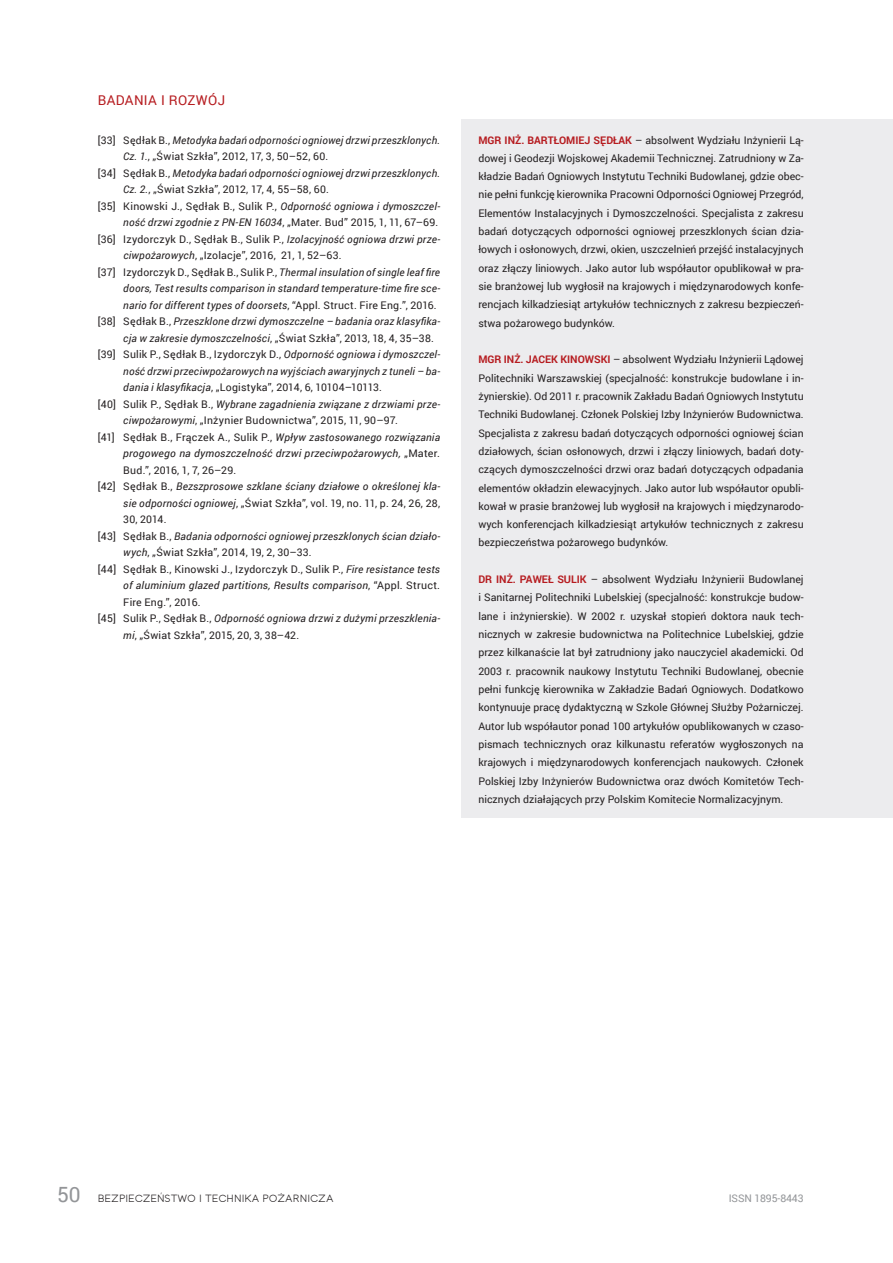
<style>
.page{position:relative;width:893px;height:1263px;background:#fff}
.page>*{position:absolute;margin:0;border:0;box-sizing:border-box;transform-origin:0 0}
.t1{font:21px "Roboto";color:#939598}
.t2{font:13.5px "Roboto";letter-spacing:.025em;color:#b61c20}
.t3{font:10.5px/18.3px "Roboto";letter-spacing:.015em;color:#231f20;text-align:justify}
.t4{font:italic 10.5px "Roboto";letter-spacing:.02em;color:#231f20}
.t5{font:10.5px "Toma Sans";color:#231f20}
.t6{font:10.5px "Roboto";letter-spacing:-.01em;color:#939598}
.s1{font-style:normal}
.s2{font-style:italic}
.s3{font-weight:700;color:#b61c20}
</style>
<div class="page">
<div style="left:461px;top:119px;width:432px;height:698px;background:#ececee"></div>
<p class="t2" style="left:98px;top:91px;width:129px">BADANIA I ROZWÓJ</p>
<p class="t4" style="left:98px;top:132px;width:344px"><span class="s1">[33] Sędłak B.,</span> Metodyka badań odporności ogniowej drzwi przeszklonych.</p>
<p class="t3" style="left:123px;top:147px;width:206px"><span class="s2">Cz. 1.</span>, „Świat Szkła”, 2012, 17, 3, 50–52, 60.</p>
<p class="t4" style="left:98px;top:165px;width:344px"><span class="s1">[34] Sędłak B.,</span> Metodyka badań odporności ogniowej drzwi przeszklonych.</p>
<p class="t3" style="left:123px;top:180px;width:207px"><span class="s2">Cz. 2.</span>, „Świat Szkła”, 2012, 17, 4, 55–58, 60.</p>
<p class="t3" style="left:98px;top:196px;width:344px">[35] Kinowski J., Sędłak B., Sulik P., <span class="s2">Odporność ogniowa i dymoszczel-</span></p>
<p class="t3" style="left:123px;top:213px;width:316px"><span class="s2">ność drzwi zgodnie z PN-EN 16034</span>, „Mater. Bud” 2015, 1, 11, 67–69.</p>
<p class="t3" style="left:98px;top:229px;width:344px">[36] Izydorczyk D., Sędłak B., Sulik P., <span class="s2">Izolacyjność ogniowa drzwi prze-</span></p>
<p class="t3" style="left:123px;top:246px;width:220px"><span class="s2">ciwpożarowych</span>, „Izolacje”, 2016, 21, 1, 52–63.</p>
<p class="t3" style="left:98px;top:262px;width:344px">[37] Izydorczyk D., Sędłak B., Sulik P., <span class="s2">Thermal insulation of single leaf fire</span></p>
<p class="t4" style="left:123px;top:281px;width:318px">doors, Test results comparison in standard temperature-time fire sce-</p>
<p class="t4" style="left:123px;top:297px;width:315px">nario for different types of doorsets<span class="s1">, “Appl. Struct. Fire Eng.”, 2016.</span></p>
<p class="t4" style="left:98px;top:314px;width:344px"><span class="s1">[38] Sędłak B.,</span> Przeszklone drzwi dymoszczelne – badania oraz klasyfika-</p>
<p class="t3" style="left:123px;top:328px;width:312px"><span class="s2">cja w zakresie dymoszczelności</span>, „Świat Szkła”, 2013, 18, 4, 35–38.</p>
<p class="t3" style="left:98px;top:345px;width:344px">[39] Sulik P., Sędłak B., Izydorczyk D., <span class="s2">Odporność ogniowa i dymoszczel-</span></p>
<p class="t4" style="left:123px;top:363px;width:318px">ność drzwi przeciwpożarowych na wyjściach awaryjnych z tuneli – ba-</p>
<p class="t3" style="left:123px;top:378px;width:260px"><span class="s2">dania i klasyfikacja</span>, „Logistyka”, 2014, 6, 10104–10113.</p>
<p class="t4" style="left:98px;top:396px;width:344px"><span class="s1">[40] Sulik P., Sędłak B.,</span> Wybrane zagadnienia związane z drzwiami prze-</p>
<p class="t3" style="left:123px;top:411px;width:276px"><span class="s2">ciwpożarowymi</span>, „Inżynier Budownictwa”, 2015, 11, 90–97.</p>
<p class="t3" style="left:98px;top:427px;width:344px">[41] Sędłak B., Frączek A., Sulik P., <span class="s2">Wpływ zastosowanego rozwiązania</span></p>
<p class="t4" style="left:123px;top:446px;width:318px">progowego na dymoszczelność drzwi przeciwpożarowych, <span class="s1">„Mater.</span></p>
<p class="t3" style="left:123px;top:460px;width:114px">Bud.”, 2016, 1, 7, 26–29.</p>
<p class="t4" style="left:98px;top:479px;width:344px"><span class="s1">[42] Sędłak B.,</span> Bezszprosowe szklane ściany działowe o określonej kla-</p>
<p class="t3" style="left:123px;top:493px;width:318px"><span class="s2">sie odporności ogniowej</span>, „Świat Szkła”, vol. 19, no. 11, p. 24, 26, 28,</p>
<p class="t3" style="left:123px;top:510px;width:45px">30, 2014.</p>
<p class="t4" style="left:98px;top:528px;width:344px"><span class="s1">[43] Sędłak B.,</span> Badania odporności ogniowej przeszklonych ścian działo-</p>
<p class="t3" style="left:123px;top:543px;width:190px"><span class="s2">wych</span>, „Świat Szkła”, 2014, 19, 2, 30–33.</p>
<p class="t3" style="left:98px;top:559px;width:344px">[44] Sędłak B., Kinowski J., Izydorczyk D., Sulik P., <span class="s2">Fire resistance tests</span></p>
<p class="t4" style="left:123px;top:578px;width:318px">of aluminium glazed partitions, Results comparison<span class="s1">, “Appl. Struct.</span></p>
<p class="t3" style="left:123px;top:592px;width:79px">Fire Eng.”, 2016.</p>
<p class="t4" style="left:98px;top:611px;width:344px"><span class="s1">[45] Sulik P., Sędłak B.,</span> Odporność ogniowa drzwi z dużymi przeszklenia-</p>
<p class="t3" style="left:123px;top:625px;width:177px"><span class="s2">mi</span>, „Świat Szkła”, 2015, 20, 3, 38–42.</p>
<p class="t3" style="left:478px;top:130px;width:327px"><span class="s3">MGR INŻ. BARTŁOMIEJ SĘDŁAK</span> – absolwent Wydziału Inżynierii Lą&shy;dowej i Geodezji Wojskowej Akademii Technicznej. Zatrudniony w Za&shy;kładzie Badań Ogniowych Instytutu Techniki Budowlanej, gdzie obec&shy;nie pełni funkcję kierownika Pracowni Odporności Ogniowej Przegród, Elementów Instalacyjnych i Dymoszczelności. Specjalista z zakresu badań dotyczących odporności ogniowej przeszklonych ścian dzia&shy;łowych i osłonowych, drzwi, okien, uszczelnień przejść instalacyjnych oraz złączy liniowych. Jako autor lub współautor opublikował w pra&shy;sie branżowej lub wygłosił na krajowych i międzynarodowych konfe&shy;rencjach kilkadziesiąt artykułów technicznych z zakresu bezpieczeń&shy;stwa pożarowego budynków.</p>
<p class="t3" style="left:478px;top:350px;width:327px"><span class="s3">MGR INŻ. JACEK KI NOWSKI</span> – absolwent Wydziału Inżynierii Lądowej Politechniki Warszawskiej (specjalność: konstrukcje budowlane i in&shy;żynierskie). Od 2011 r. pracownik Zakładu Badań Ogniowych Instytutu Techniki Budowlanej. Członek Polskiej Izby Inżynierów Budownictwa.<br>Specjalista z zakresu badań dotyczących odporności ogniowej ścian działowych, ścian osłonowych, drzwi i złączy liniowych, badań doty&shy;czących dymoszczelności drzwi oraz badań dotyczących odpadania elementów okładzin elewacyjnych. Jako autor lub współautor opubli&shy;kował w prasie branżowej lub wygłosił na krajowych i międzynarodo&shy;wych konferencjach kilkadziesiąt artykułów technicznych z zakresu bezpieczeństwa pożarowego budynków.</p>
<p class="t3" style="left:478px;top:570px;width:327px"><span class="s3">DR INŻ. PAWEŁ SULI K</span> – absolwent Wydziału Inżynierii Budowlanej i Sanitarnej Politechniki Lubelskiej (specjalność: konstrukcje budow&shy;lane i inżynierskie). W 2002 r. uzyskał stopień doktora nauk tech&shy;nicznych w zakresie budownictwa na Politechnice Lubelskiej, gdzie przez kilkanaście lat był zatrudniony jako nauczyciel akademicki. Od 2003 r. pracownik naukowy Instytutu Techniki Budowlanej, obecnie pełni funkcję kierownika w Zakładzie Badań Ogniowych. Dodatkowo kontynuuje pracę dydaktyczną w Szkole Głównej Służby Pożarniczej.<br>Autor lub współautor ponad 100 artykułów opublikowanych w czaso&shy;pismach technicznych oraz kilkunastu referatów wygłoszonych na krajowych i międzynarodowych konferencjach naukowych. Członek Polskiej Izby Inżynierów Budownictwa oraz dwóch Komitetów Tech&shy;nicznych działających przy Polskim Komitecie Normalizacyjnym.</p>
<h1 class="t1" style="left:57px;top:1179px;width:25px">50</h1>
<p class="t5" style="left:98px;top:1190px;width:237px">BEZPIECZEŃSTWO I TECHNIKA POŻARNICZA</p>
<p class="t6" style="left:729px;top:1190px;width:76px">ISSN 1895-8443</p>
</div>
